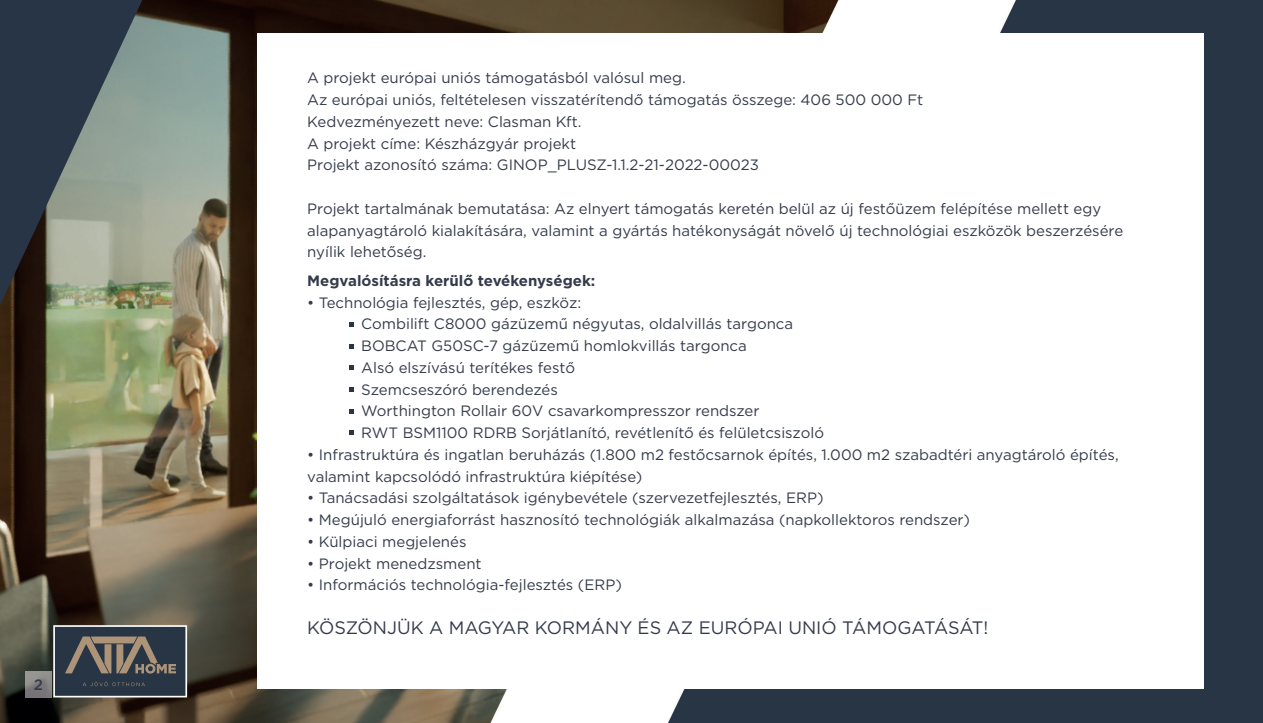
<style>
.page{position:relative;width:1263px;height:723px;background:#fff}
.page>*{position:absolute;margin:0;border:0;box-sizing:border-box;transform-origin:0 0}
.t1{font:18px "Gotham";color:#343b4b}
.t2{font:15px/21.8px "Gotham";color:#343b4b}
.t3{font:700 15px "Gotham";color:#343b4b}
.t4{font:500 15px "Gotham";color:#343b4b}
</style>
<div class="page">
<img style="left:0;top:0;width:1263px;height:723px">
<svg style="left:53px;top:625px;width:134px;height:72px;background:#3f4a56"></svg>
<svg style="left:0;top:0;width:167px;height:669px;background:#686a5c"></svg>
<div style="left:257px;top:34px;width:946px;height:655px;background:#fff"></div>
<svg style="left:350px;top:322px;width:4px;height:5px"></svg>
<svg style="left:350px;top:344px;width:4px;height:4px"></svg>
<svg style="left:350px;top:365px;width:4px;height:5px"></svg>
<svg style="left:350px;top:387px;width:4px;height:5px"></svg>
<svg style="left:350px;top:409px;width:4px;height:4px"></svg>
<svg style="left:350px;top:430px;width:4px;height:5px"></svg>
<img style="left:26px;top:672px;width:25px;height:25px">
<p class="t4" style="left:34px;top:674px;width:11px">2</p>
<p class="t2" style="left:307px;top:67px;width:617px">A projekt európai uniós támogatásból valósul meg.<br>Az európai uniós, feltételesen visszatérítendő támogatás összege: 406 500 000 Ft Kedvezményezett neve: Clasman Kft.<br>A projekt címe: Készházgyár projekt<br>Projekt azonosító száma: GINOP_PLUSZ-1.1.2-21-2022-00023</p>
<p class="t2" style="left:307px;top:197px;width:817px">Projekt tartalmának bemutatása: Az elnyert támogatás keretén belül az új festőüzem felépítése mellett egy alapanyagtároló kialakítására, valamint a gyártás hatékonyságát növelő új technológiai eszközök beszerzésére nyílik lehetőség.</p>
<p class="t3" style="left:307px;top:270px;width:290px">Megvalósításra kerülő tevékenységek:</p>
<p class="t2" style="left:361px;top:291px;width:464px;text-indent:-54px">• Technológia fejlesztés, gép, eszköz:<br>Combilift C8000 gázüzemű négyutas, oldalvillás targonca BOBCAT G50SC-7 gázüzemű homlokvillás targonca<br>Alsó elszívású terítékes festő<br>Szemcseszóró berendezés<br>Worthington Rollair 60V csavarkompresszor rendszer<br>RWT BSM1100 RDRB Sorjátlanító, revétlenítő és felületcsiszoló</p>
<p class="t2" style="left:307px;top:443px;width:813px">• Infrastruktúra és ingatlan beruházás (1.800 m2 festőcsarnok építés, 1.000 m2 szabadtéri anyagtároló építés, valamint kapcsolódó infrastruktúra kiépítése)</p>
<p class="t2" style="left:307px;top:487px;width:518px">• Tanácsadási szolgáltatások igénybevétele (szervezetfejlesztés, ERP)</p>
<p class="t2" style="left:307px;top:508px;width:664px">• Megújuló energiaforrást hasznosító technológiák alkalmazása (napkollektoros rendszer)</p>
<p class="t2" style="left:307px;top:530px;width:161px">• Külpiaci megjelenés</p>
<p class="t2" style="left:307px;top:552px;width:176px">• Projekt menedzsment</p>
<p class="t2" style="left:307px;top:574px;width:316px">• Információs technológia-fejlesztés (ERP)</p>
<p class="t1" style="left:307px;top:616px;width:683px">KÖSZÖNJÜK A MAGYAR KORMÁNY ÉS AZ EURÓPAI UNIÓ TÁMOGATÁSÁT!</p>
</div>
